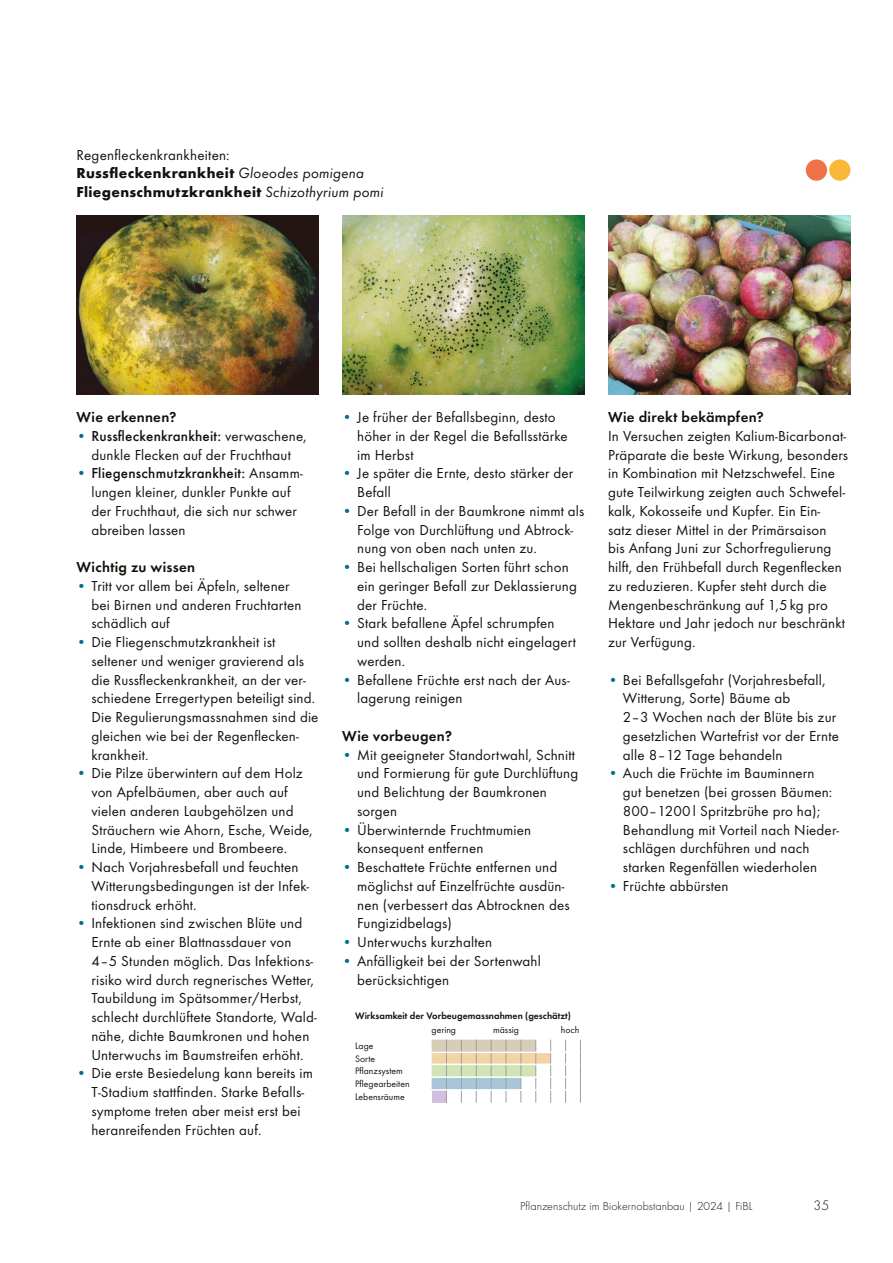
<style>
.page{position:relative;width:893px;height:1263px;background:#fff}
.page>*{position:absolute;margin:0;border:0;box-sizing:border-box;transform-origin:0 0}
.t1{font:15px/18.8px "Function Pro";letter-spacing:.01em;color:#12120d}
.t2{font:700 15px/18.8px "Function Pro";letter-spacing:.025em;color:#12120d}
.t3{font:600 15px "Function Pro";letter-spacing:.02em;color:#12120d}
.t4{font:300 14.25px "Function Pro";color:#12120d}
.t5{font:300 12px "Function Pro";letter-spacing:.005em;color:#12120d}
.t6{font:9.75px/12.8px "Function Pro";color:#12120d}
.t7{font:600 9.75px "Function Pro";color:#12120d}
.s1{font-weight:400}
.s2{font-weight:400;font-style:italic;font-size:15.3px}
.s3{font-weight:500;color:#006d8d}
.s4{font-weight:500}
.s5{color:#006d8d}
</style>
<div class="page">
<svg style="left:432px;top:1039px;width:149px;height:64px"></svg>
<img style="left:608px;top:216px;width:242px;height:178px">
<img style="left:77px;top:216px;width:242px;height:178px">
<img style="left:342px;top:216px;width:243px;height:178px">
<div style="left:829px;top:159px;width:21px;height:22px;background:#fab83a;border-radius:50%"></div>
<div style="left:806px;top:159px;width:21px;height:22px;background:#ef7248;border-radius:50%"></div>
<p class="t2" style="left:77px;top:145px;width:309px"><span class="s1">Regenfleckenkrankheiten:<br></span>Russfleckenkrankheit <span class="s2">Gloeodes pomigena<br></span>Fliegenschmutzkrankheit <span class="s2">Schizothyrium pomi</span></p>
<p class="t3" style="left:77px;top:408px;width:101px">Wie erkennen?</p>
<p class="t1" style="left:77px;top:426px;width:232px;text-align:center"><span class="s3">•</span> <span class="s4">Russfleckenkrankheit:</span> verwaschene, dunkle Flecken auf der Fruchthaut</p>
<p class="t1" style="left:91px;top:464px;width:213px;text-indent:-15px"><span class="s3">•</span> <span class="s4">Fliegenschmutzkrankheit:</span> Ansamm&shy;lungen kleiner, dunkler Punkte auf der Fruchthaut, die sich nur schwer abreiben lassen</p>
<p class="t3" style="left:77px;top:558px;width:120px">Wichtig zu wissen</p>
<p class="t1" style="left:91px;top:576px;width:212px;text-indent:-15px"><span class="s5">•</span> Tritt vor allem bei Äpfeln, seltener bei Birnen und anderen Fruchtarten schädlich auf</p>
<p class="t1" style="left:91px;top:633px;width:229px;text-indent:-15px"><span class="s5">•</span> Die Fliegenschmutzkrankheit ist seltener und weniger gravierend als die Russfleckenkrankheit, an der ver&shy;schiedene Erregertypen beteiligt sind.<br>Die Regulierungsmassnahmen sind die gleichen wie bei der Regenflecken&shy;krankheit.</p>
<p class="t1" style="left:91px;top:764px;width:223px;text-indent:-15px"><span class="s5">•</span> Die Pilze überwintern auf dem Holz von Apfelbäumen, aber auch auf vielen anderen Laubgehölzen und Sträuchern wie Ahorn, Esche, Weide, Linde, Himbeere und Brombeere.</p>
<p class="t1" style="left:91px;top:858px;width:219px;text-indent:-15px"><span class="s5">•</span> Nach Vorjahresbefall und feuchten<br>Witterungsbedingungen ist der Infek&shy;tionsdruck erhöht.</p>
<p class="t1" style="left:91px;top:914px;width:227px;text-indent:-15px"><span class="s5">•</span> Infektionen sind zwischen Blüte und Ernte ab einer Blattnassdauer von 4–5 Stunden möglich. Das Infektions&shy;risiko wird durch regnerisches Wetter, Taubildung im Spätsommer/Herbst, schlecht durchlüftete Standorte, Wald&shy;nähe, dichte Baumkronen und hohen Unterwuchs im Baumstreifen erhöht.</p>
<p class="t1" style="left:91px;top:1064px;width:223px;text-indent:-15px"><span class="s5">•</span> Die erste Besiedelung kann bereits im T-Stadium stattfinden. Starke Befalls&shy;symptome treten aber meist erst bei heranreifenden Früchten auf.</p>
<p class="t1" style="left:357px;top:408px;width:212px;text-indent:-15px"><span class="s5">•</span> Je früher der Befallsbeginn, desto höher in der Regel die Befallsstärke im Herbst</p>
<p class="t1" style="left:357px;top:464px;width:218px;text-indent:-15px"><span class="s5">•</span> Je später die Ernte, desto stärker der<br>Befall</p>
<p class="t1" style="left:357px;top:501px;width:229px;text-indent:-15px"><span class="s5">•</span> Der Befall in der Baumkrone nimmt als<br>Folge von Durchlüftung und Abtrock&shy;nung von oben nach unten zu.</p>
<p class="t1" style="left:357px;top:558px;width:221px;text-indent:-15px"><span class="s5">•</span> Bei hellschaligen Sorten führt schon ein geringer Befall zur Deklassierung der Früchte.</p>
<p class="t1" style="left:357px;top:614px;width:220px;text-indent:-15px"><span class="s5">•</span> Stark befallene Äpfel schrumpfen und sollten deshalb nicht eingelagert werden.</p>
<p class="t1" style="left:357px;top:670px;width:214px;text-indent:-15px"><span class="s5">•</span> Befallene Früchte erst nach der Aus&shy;lagerung reinigen</p>
<p class="t3" style="left:342px;top:727px;width:111px">Wie vorbeugen?</p>
<p class="t1" style="left:357px;top:745px;width:223px;text-indent:-15px"><span class="s5">•</span> Mit geeigneter Standortwahl, Schnitt und Formierung für gute Durchlüftung und Belichtung der Baumkronen sorgen</p>
<p class="t1" style="left:357px;top:820px;width:176px;text-indent:-15px"><span class="s5">•</span> Überwinternde Fruchtmumien konsequent entfernen</p>
<p class="t1" style="left:357px;top:858px;width:214px;text-indent:-15px"><span class="s5">•</span> Beschattete Früchte entfernen und möglichst auf Einzelfrüchte ausdün&shy;nen (verbessert das Abtrocknen des<br>Fungizidbelags)</p>
<p class="t1" style="left:342px;top:933px;width:151px"><span class="s5">•</span> Unterwuchs kurzhalten</p>
<p class="t1" style="left:357px;top:951px;width:185px;text-indent:-15px"><span class="s5">•</span> Anfälligkeit bei der Sortenwahl berücksichtigen</p>
<p class="t7" style="left:355px;top:1010px;width:217px">Wirksamkeit der Vorbeugemassnahmen (geschätzt)</p>
<p class="t6" style="left:432px;top:1023px;width:26px">gering</p>
<p class="t6" style="left:493px;top:1023px;width:27px">mässig</p>
<p class="t6" style="left:561px;top:1023px;width:20px">hoch</p>
<p class="t6" style="left:355px;top:1040px;width:56px">Lage<br>Sorte<br>Pflanzsystem<br>Pflegearbeiten<br>Lebensräume</p>
<p class="t3" style="left:608px;top:408px;width:157px">Wie direkt bekämpfen?</p>
<p class="t1" style="left:608px;top:426px;width:242px">In Versuchen zeigten Kalium-Bicarbonat-Präparate die beste Wirkung, besonders in Kombination mit Netzschwefel. Eine gute Teilwirkung zeigten auch Schwefel&shy;kalk, Kokosseife und Kupfer. Ein Ein-<br>satz dieser Mittel in der Primärsaison<br>bis Anfang Juni zur Schorfregulierung hilft, den Frühbefall durch Regenflecken zu reduzieren. Kupfer steht durch die Mengenbeschränkung auf 1,5 kg pro Hektare und Jahr jedoch nur beschränkt zur Verfügung.</p>
<p class="t1" style="left:623px;top:670px;width:217px;text-indent:-15px"><span class="s5">•</span> Bei Befallsgefahr (Vorjahresbefall,<br>Witterung, Sorte) Bäume ab<br>2–3 Wochen nach der Blüte bis zur gesetzlichen Wartefrist vor der Ernte alle 8–12 Tage behandeln</p>
<p class="t1" style="left:623px;top:764px;width:218px;text-indent:-15px"><span class="s5">•</span> Auch die Früchte im Bauminnern<br>gut benetzen (bei grossen Bäumen:<br>800–1200 l Spritzbrühe pro ha); Behandlung mit Vorteil nach Nieder&shy;schlägen durchführen und nach starken Regenfällen wiederholen</p>
<p class="t1" style="left:608px;top:876px;width:122px"><span class="s5">•</span> Früchte abbürsten</p>
<p class="t5" style="left:520px;top:1199px;width:234px">Pflanzenschutz im Biokernobstanbau | 2024 | FiBL</p>
<p class="t4" style="left:814px;top:1197px;width:17px">35</p>
</div>
